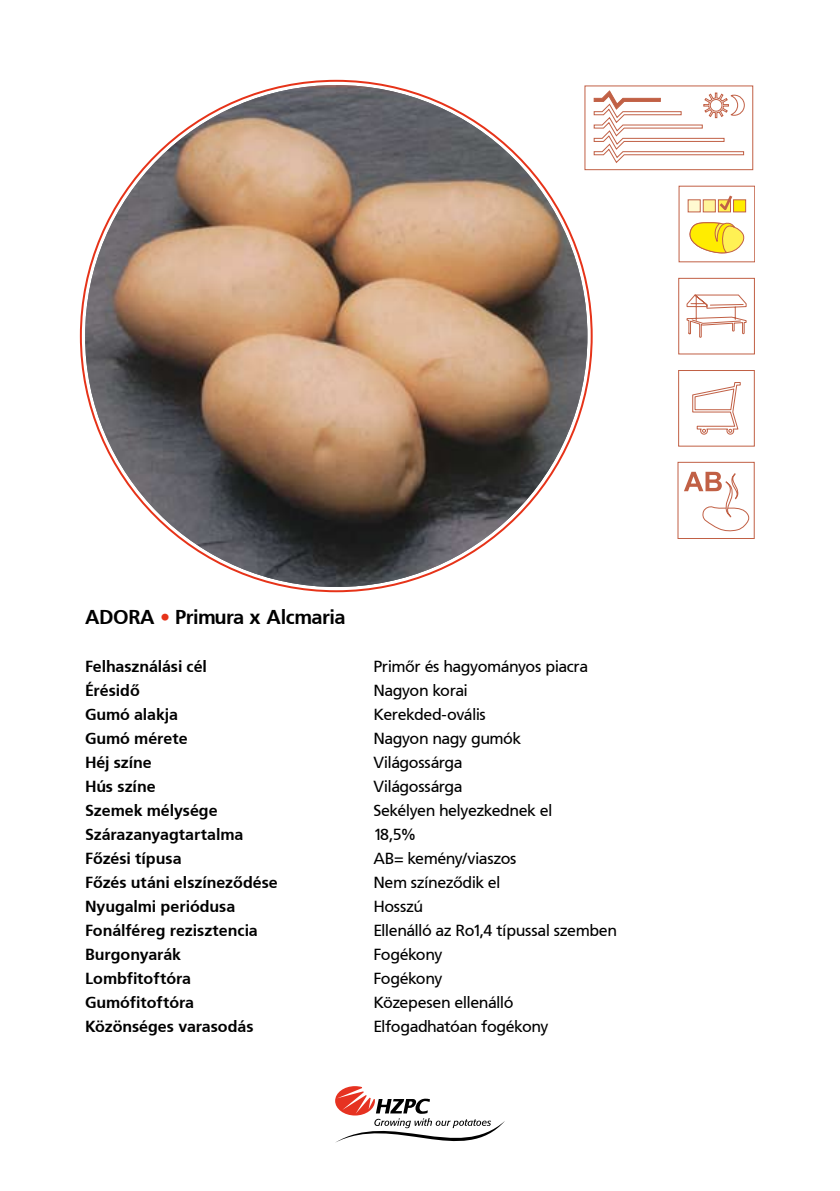
<style>
.page{position:relative;width:840px;height:1191px;background:#fff}
.page>*{position:absolute;margin:0;border:0;box-sizing:border-box;transform-origin:0 0}
.t1{font:700 20px "Frutiger PFL";color:#000}
.t2{font:16px "Frutiger PFL";letter-spacing:.015em;color:#000}
.t3{font:700 16px "Frutiger PFL";letter-spacing:.02em;color:#000}
.s1{color:#e63319}
</style>
<div class="page">
<svg style="left:335px;top:1086px;width:170px;height:57px"></svg>
<img style="left:85px;top:85px;width:502px;height:502px;border-radius:251px">
<div style="left:584px;top:86px;width:168px;height:84px;border:1px solid #c16045"></div>
<svg style="left:593px;top:90px;width:151px;height:73px"></svg>
<svg style="left:689px;top:222px;width:54px;height:32px"></svg>
<div style="left:687px;top:199px;width:13px;height:13px;background:#fffad1;border:1px solid #c16045"></div>
<div style="left:732px;top:199px;width:13px;height:13px;background:#ffed00;border:1px solid #c16045"></div>
<svg style="left:717px;top:199px;width:13px;height:13px"></svg>
<div style="left:702px;top:199px;width:13px;height:13px;background:#fff59a;border:1px solid #c16045"></div>
<svg style="left:719px;top:195px;width:12px;height:15px"></svg>
<div style="left:678px;top:278px;width:76px;height:76px;border:1px solid #c16045"></div>
<svg style="left:686px;top:294px;width:60px;height:44px"></svg>
<div style="left:678px;top:370px;width:76px;height:76px;border:1px solid #c16045"></div>
<svg style="left:692px;top:382px;width:48px;height:52px"></svg>
<div style="left:677px;top:462px;width:77px;height:77px;border:1px solid #c16045"></div>
<svg style="left:684px;top:472px;width:66px;height:60px"></svg>
<p class="t1" style="left:85px;top:605px;width:261px">ADORA <span class="s1">•</span> Primura x Alcmaria</p>
<p class="t3" style="left:85px;top:657px;width:123px">Felhasználási cél</p>
<p class="t2" style="left:373px;top:657px;width:215px">Primőr és hagyományos piacra</p>
<p class="t3" style="left:85px;top:681px;width:56px">Érésidő</p>
<p class="t2" style="left:373px;top:681px;width:95px">Nagyon korai</p>
<p class="t3" style="left:85px;top:705px;width:94px">Gumó alakja</p>
<p class="t2" style="left:373px;top:705px;width:113px">Kerekded-ovális</p>
<p class="t3" style="left:85px;top:729px;width:104px">Gumó mérete</p>
<p class="t2" style="left:373px;top:729px;width:149px">Nagyon nagy gumók</p>
<p class="t3" style="left:85px;top:753px;width:68px">Héj színe</p>
<p class="t2" style="left:373px;top:753px;width:90px">Világossárga</p>
<p class="t3" style="left:85px;top:777px;width:72px">Hús színe</p>
<p class="t2" style="left:373px;top:777px;width:90px">Világossárga</p>
<p class="t3" style="left:85px;top:801px;width:134px">Szemek mélysége</p>
<p class="t2" style="left:373px;top:801px;width:180px">Sekélyen helyezkednek el</p>
<p class="t3" style="left:85px;top:825px;width:159px">Szárazanyagtartalma</p>
<p class="t2" style="left:373px;top:825px;width:43px">18,5%</p>
<p class="t3" style="left:85px;top:849px;width:98px">Főzési típusa</p>
<p class="t2" style="left:373px;top:849px;width:144px">AB= kemény/viaszos</p>
<p class="t3" style="left:85px;top:873px;width:194px">Főzés utáni elszíneződése</p>
<p class="t2" style="left:373px;top:873px;width:128px">Nem színeződik el</p>
<p class="t3" style="left:85px;top:897px;width:151px">Nyugalmi periódusa</p>
<p class="t2" style="left:373px;top:897px;width:50px">Hosszú</p>
<p class="t3" style="left:85px;top:921px;width:174px">Fonálféreg rezisztencia</p>
<p class="t2" style="left:373px;top:921px;width:244px">Ellenálló az Ro1,4 típussal szemben</p>
<p class="t3" style="left:85px;top:945px;width:97px">Burgonyarák</p>
<p class="t2" style="left:373px;top:945px;width:70px">Fogékony</p>
<p class="t3" style="left:85px;top:969px;width:107px">Lombfitoftóra</p>
<p class="t2" style="left:373px;top:969px;width:70px">Fogékony</p>
<p class="t3" style="left:85px;top:993px;width:110px">Gumófitoftóra</p>
<p class="t2" style="left:373px;top:993px;width:141px">Közepesen ellenálló</p>
<p class="t3" style="left:85px;top:1017px;width:169px">Közönséges varasodás</p>
<p class="t2" style="left:373px;top:1017px;width:176px">Elfogadhatóan fogékony</p>
</div>
